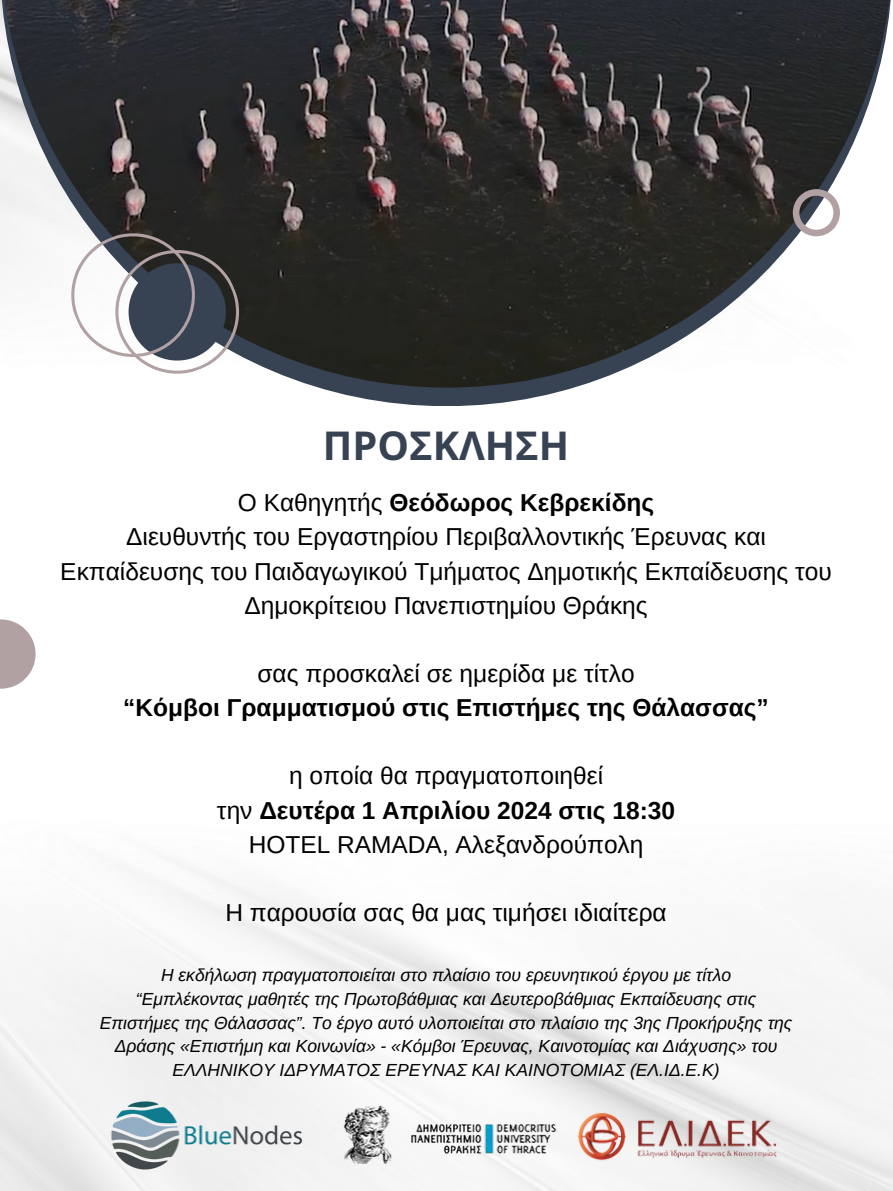
<style>
.page{position:relative;width:893px;height:1191px;background:#fff}
.page>*{position:absolute;margin:0;border:0;box-sizing:border-box;transform-origin:0 0}
.t1{font:700 39.73px "Noto Sans";color:#374253}
.t2{font:24.5px/34.1px "Arimo";color:#000;text-align:center}
.t3{font:700 24.5px/34.1px "Arimo";color:#000;text-align:center}
.t4{font:italic 17.5px "Arimo";color:#000}
.s1{font-weight:700}
.s2{font-weight:400}
</style>
<div class="page">
<svg style="left:0;top:0;width:576px;height:406px"></svg>
<img style="left:1px;top:0;width:890px;height:387px">
<svg style="left:52px;top:214px;width:206px;height:179px"></svg>
<svg style="left:792px;top:189px;width:48px;height:47px"></svg>
<svg style="left:0;top:619px;width:36px;height:69px;fill:#b2a1a2"></svg>
<img style="left:328px;top:1098px;width:235px;height:71px">
<img style="left:564px;top:1098px;width:231px;height:74px">
<img style="left:106px;top:1098px;width:198px;height:74px">
<h2 class="t1" style="left:323px;top:418px;width:248px">ΠΡΟΣΚΛΗΣΗ</h2>
<h2 class="t2" style="left:60px;top:485px;width:773px">Ο Καθηγητής <span class="s1">Θεόδωρος Κεβρεκίδης<br></span>Διευθυντής του Εργαστηρίου Περιβαλλοντικής Έρευνας και Εκπαίδευσης του Παιδαγωγικού Τμήματος Δημοτικής Εκπαίδευσης του Δημοκρίτειου Πανεπιστημίου Θράκης</h2>
<h2 class="t3" style="left:123px;top:656px;width:647px"><span class="s2">σας προσκαλεί σε ημερίδα με τίτλο<br></span>“Κόμβοι Γραμματισμού στις Επιστήμες της Θάλασσας”</h2>
<p class="t2" style="left:217px;top:758px;width:459px">η οποία θα πραγματοποιηθεί<br>την <span class="s1">Δευτέρα 1 Απριλίου 2024 στις 18:30<br></span>HOTEL RAMADA, Αλεξανδρούπολη</p>
<p class="t2" style="left:225px;top:895px;width:443px">Η παρουσία σας θα μας τιμήσει ιδιαίτερα</p>
<p class="t4" style="left:161px;top:965px;width:571px">Η εκδήλωση πραγματοποιείται στο πλαίσιο του ερευνητικού έργου με τίτλο</p>
<p class="t4" style="left:136px;top:989px;width:621px">“Εμπλέκοντας μαθητές της Πρωτοβάθμιας και Δευτεροβάθμιας Εκπαίδευσης στις</p>
<p class="t4" style="left:100px;top:1012px;width:694px">Επιστήμες της Θάλασσας”. Το έργο αυτό υλοποιείται στο πλαίσιο της 3ης Προκήρυξης της</p>
<p class="t4" style="left:115px;top:1036px;width:664px">Δράσης «Επιστήμη και Κοινωνία» - «Κόμβοι Έρευνας, Καινοτομίας και Διάχυσης» του</p>
<p class="t4" style="left:172px;top:1060px;width:548px">ΕΛΛΗΝΙΚΟΥ ΙΔΡΥΜΑΤΟΣ ΕΡΕΥΝΑΣ ΚΑΙ ΚΑΙΝΟΤΟΜΙΑΣ (ΕΛ.ΙΔ.Ε.Κ)</p>
</div>
